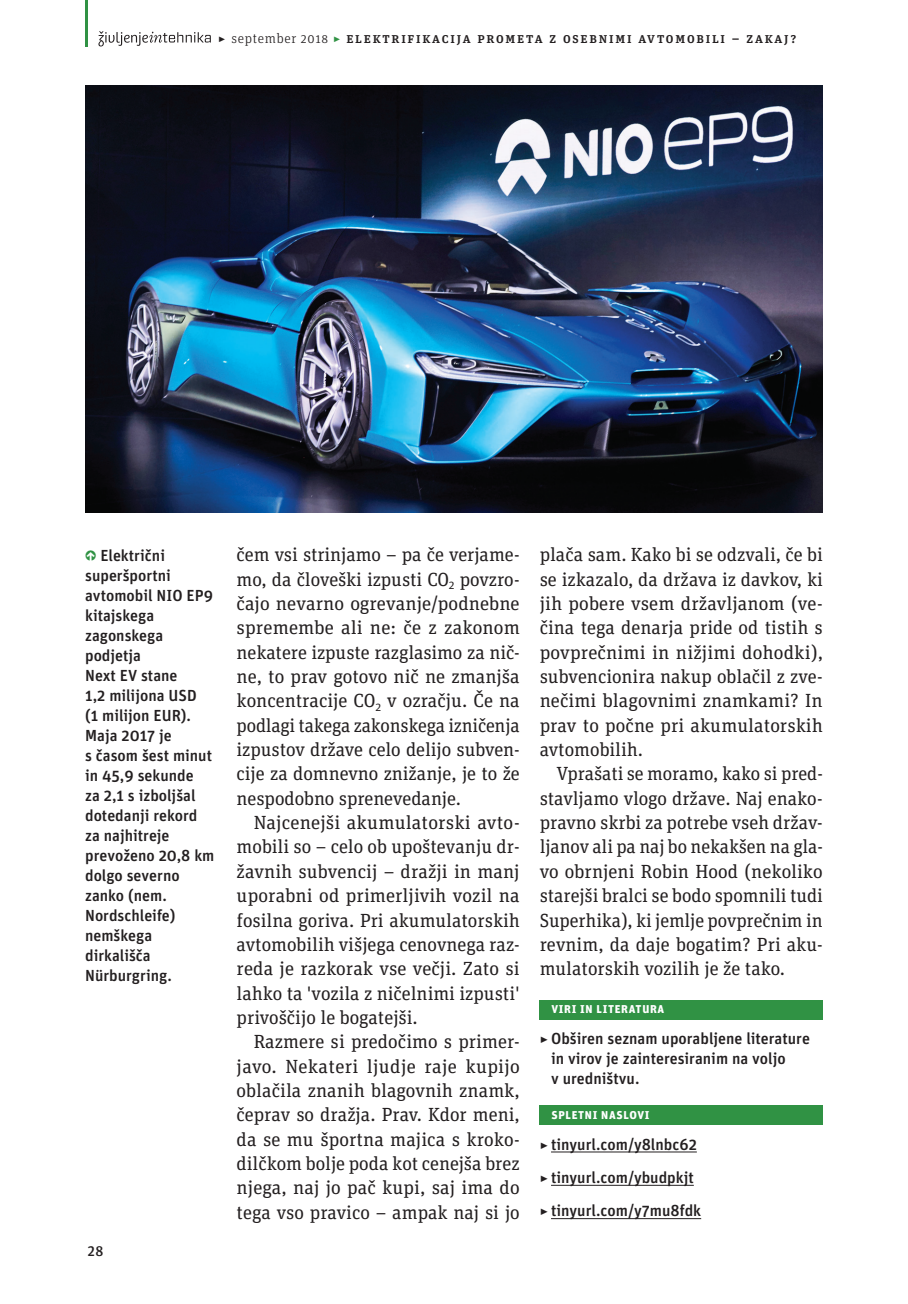
<style>
.page{position:relative;width:908px;height:1304px;background:#fff}
.page>*{position:absolute;margin:0;border:0;box-sizing:border-box;transform-origin:0 0}
.TEKST_-_5_column{font:19px/24.4px "Unit Slab Pro";color:#231f20;text-align:justify}
.TEKST_-_5_column_bre{font:19px/24.4px "Unit Slab Pro";letter-spacing:-.005em;color:#231f20;text-align:justify}
.spletni_naslovi{font:500 16px/20px "Unit Pro";color:#231f20}
.Živa_pagina{font:500 14px "Unit Slab Pro";letter-spacing:.125em;color:#231f20}
.t1{font:700 14px "Unit Pro";color:#fff}
.s1{font-weight:300}
.s2{color:#309244}
.s3{font-weight:700;color:#309244}
.s4{font-family:"Unit Slab Pro"}
</style>
<div class="page">
<img style="left:85px;top:85px;width:737px;height:428px">
<svg style="left:98px;top:31px;width:113px;height:15px"></svg>
<hr style="left:85px;top:0;width:3px;height:47px;background:#309244">
<div style="left:539px;top:1105px;width:283px;height:20px;background:#309244"></div>
<hr style="left:550px;top:1152px;width:146px;height:1px;background:#231f20">
<hr style="left:550px;top:1185px;width:143px;height:1px;background:#231f20">
<hr style="left:550px;top:1218px;width:151px;height:1px;background:#231f20">
<div style="left:539px;top:1000px;width:283px;height:19px;background:#309244"></div>
<p class="Živa_pagina" style="left:218px;top:28px;width:579px">▸ <span class="s1">september 2018</span> <span class="s2">▸</span> Elektrifikacija prometa z osebnimi avtomobili – zakaj?</p>
<p class="spletni_naslovi" style="left:85px;top:545px;width:131px"><span class="s3">↑</span> Električni superšportni avtomobil NIO EP9 kitajskega zagonskega podjetja<br>Next EV stane<br>1,2 milijona USD<br>(1 milijon EUR).<br>Maja 2017 je<br>s časom šest minut in 45,9 sekunde<br>za 2,1 s izboljšal dotedanji rekord za najhitreje prevoženo 20,8 km dolgo severno zanko (nem.<br>Nordschleife) nemškega dirkališča<br>Nürburgring.</p>
<p class="Živa_pagina" style="left:88px;top:1242px;width:17px">28</p>
<p class="TEKST_-_5_column_bre" style="left:236px;top:542px;width:285px">čem vsi strinjamo – pa če verjame&shy;mo, da človeški izpusti CO<sub>2</sub> povzro&shy;čajo nevarno ogrevanje/podnebne spremembe ali ne: če z zakonom nekatere izpuste razglasimo za nič&shy;ne, to prav gotovo nič ne zmanjša koncentracije CO<sub>2</sub> v ozračju. Če na podlagi takega zakonskega izničenja izpustov države celo delijo subven&shy;cije za domnevno znižanje, je to že nespodobno sprenevedanje.</p>
<p class="TEKST_-_5_column" style="left:236px;top:810px;width:284px;text-indent:17px">Najcenejši akumulatorski avto&shy;mobili so – celo ob upoštevanju dr&shy;žavnih subvencij – dražji in manj uporabni od primerljivih vozil na fosilna goriva. Pri akumulatorskih avtomobilih višjega cenovnega raz&shy;reda je razkorak vse večji. Zato si lahko ta 'vozila z ničelnimi izpusti' privoščijo le bogatejši.</p>
<p class="TEKST_-_5_column" style="left:236px;top:1029px;width:284px;text-indent:17px">Razmere si predočimo s primer&shy;javo. Nekateri ljudje raje kupijo oblačila znanih blagovnih znamk, čeprav so dražja. Prav. Kdor meni, da se mu športna majica s kroko&shy;dilčkom bolje poda kot cenejša brez njega, naj jo pač kupi, saj ima do tega vso pravico – ampak naj si jo</p>
<p class="TEKST_-_5_column" style="left:539px;top:542px;width:285px">plača sam. Kako bi se odzvali, če bi se izkazalo, da država iz davkov, ki jih pobere vsem državljanom (ve&shy;čina tega denarja pride od tistih s povprečnimi in nižjimi dohodki), subvencionira nakup oblačil z zve&shy;nečimi blagovnimi znamkami? In prav to počne pri akumulatorskih avtomobilih.</p>
<p class="TEKST_-_5_column" style="left:539px;top:761px;width:285px;text-align:left;text-indent:17px">Vprašati se moramo, kako si pred&shy;stavljamo vlogo države. Naj enako&shy;pravno skrbi za potrebe vseh držav-- ljanov ali pa naj bo nekakšen na gla&shy;vo obrnjeni Robin Hood (nekoliko starejši bralci se bodo spomnili tudi Superhika), ki jemlje povprečnim in revnim, da daje bogatim? Pri aku&shy;mulatorskih vozilih je že tako.</p>
<p class="t1" style="left:550px;top:999px;width:115px">viri in literatura</p>
<p class="spletni_naslovi" style="left:550px;top:1028px;width:260px;text-indent:-11px"><span class="s4">▸</span> Obširen seznam uporabljene literature in virov je zainteresiranim na voljo<br>v uredništvu.</p>
<p class="t1" style="left:550px;top:1105px;width:100px">spletni naslovi</p>
<p class="spletni_naslovi" style="left:539px;top:1134px;width:159px"><span class="s4">▸</span> tinyurl.com/y8lnbc62</p>
<p class="spletni_naslovi" style="left:539px;top:1167px;width:155px"><span class="s4">▸</span> tinyurl.com/ybudpkjt</p>
<p class="spletni_naslovi" style="left:539px;top:1200px;width:163px"><span class="s4">▸</span> tinyurl.com/y7mu8fdk</p>
</div>
